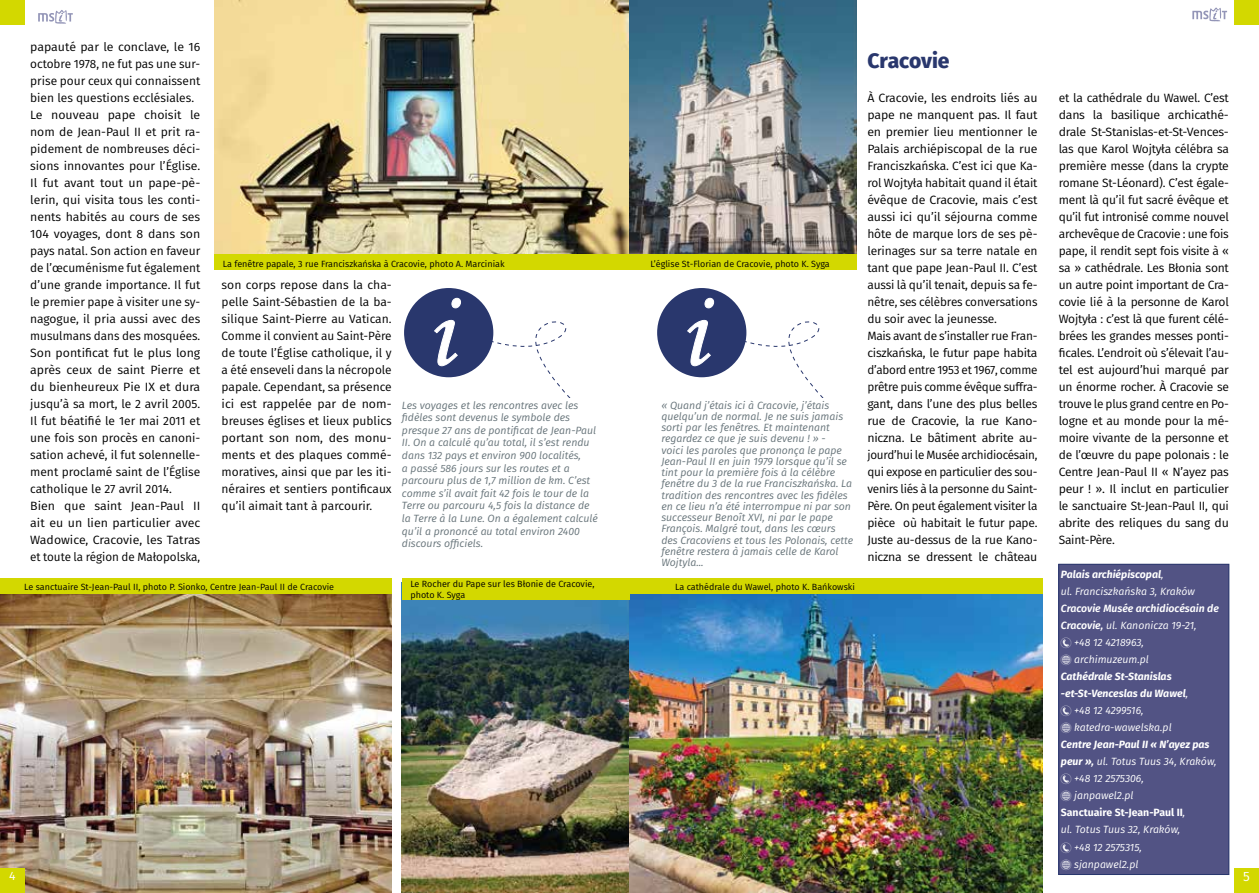
<style>
.page{position:relative;width:1259px;height:893px;background:#fff}
.page>*{position:absolute;margin:0;border:0;box-sizing:border-box;transform-origin:0 0}
.t1{font:800 21px "Fira Sans";letter-spacing:-.005em;color:#29376d}
.t2{font:13.5px "Fira Sans";color:#fff}
.t3{font:12.15px "Fira Sans";color:#fff}
.t4{font:12px/17px "Fira Sans";letter-spacing:-.01em;color:#000}
.t5{font:italic 10.5px/11.2px "Fira Sans";color:#67747a}
.t6{font:italic 10.5px/17px "Fira Sans";color:#fff}
.t7{font:9px/10.8px "Fira Sans";color:#000}
.s1{font-weight:700}
.s2{font-weight:600}
.s3{font-family:"znaczkimapy";font-style:normal}
.s4{font-weight:700;font-style:normal}
</style>
<div class="page">
<img style="left:214px;top:0;width:415px;height:255px">
<img style="left:402px;top:599px;width:227px;height:294px">
<img style="left:0;top:593px;width:391px;height:300px">
<img style="left:629px;top:593px;width:413px;height:300px">
<img style="left:629px;top:0;width:227px;height:255px">
<div style="left:1234px;top:0;width:25px;height:25px;background:#d3d800"></div>
<div style="left:1234px;top:868px;width:25px;height:25px;background:#d3d800"></div>
<div style="left:0;top:868px;width:25px;height:25px;background:#d3d800"></div>
<div style="left:0;top:0;width:25px;height:25px;background:#d3d800"></div>
<svg style="left:1192px;top:7px;width:35px;height:14px"></svg>
<svg style="left:38px;top:10px;width:35px;height:14px"></svg>
<svg style="left:469px;top:319px;width:102px;height:79px"></svg>
<svg style="left:722px;top:319px;width:102px;height:79px"></svg>
<div style="left:404px;top:288px;width:89px;height:89px;background:#29376d;border-radius:50%"></div>
<svg style="left:434px;top:297px;width:27px;height:70px"></svg>
<div style="left:657px;top:288px;width:89px;height:89px;background:#29376d;border-radius:50%"></div>
<svg style="left:687px;top:297px;width:27px;height:70px"></svg>
<div style="left:214px;top:255px;width:415px;height:15px;background:#d3d800"></div>
<div style="left:0;top:578px;width:392px;height:15px;background:#d3d800"></div>
<div style="left:402px;top:578px;width:227px;height:21px;background:#d3d800"></div>
<div style="left:629px;top:578px;width:413px;height:15px;background:#d3d800"></div>
<div style="left:629px;top:255px;width:227px;height:15px;background:#d3d800"></div>
<div style="left:1058px;top:564px;width:170px;height:310px;background:#525384"></div>
<div style="left:1058px;top:564px;width:171px;height:311px;border:1px solid #29376d"></div>
<p class="t4" style="left:30px;top:38px;width:172px">papauté par le conclave, le 16 octobre 1978, ne fut pas une sur&shy;prise pour ceux qui connaissent bien les questions ecclésiales.<br>Le nouveau pape choisit le nom de Jean-Paul II et prit ra&shy;pidement de nombreuses déci&shy;sions innovantes pour l’Église.<br>Il fut avant tout un pape-pè&shy;lerin, qui visita tous les conti&shy;nents habités au cours de ses<br>104 voyages, dont 8 dans son pays natal. Son action en faveur de l’œcuménisme fut également d’une grande importance. Il fut le premier pape à visiter une sy&shy;nagogue, il pria aussi avec des musulmans dans des mosquées.<br>Son pontificat fut le plus long après ceux de saint Pierre et du bienheureux Pie IX et dura jusqu’à sa mort, le 2 avril 2005.<br>Il fut béatifié le 1er mai 2011 et une fois son procès en canoni&shy;sation achevé, il fut solennelle&shy;ment proclamé saint de l’Église catholique le 27 avril 2014.<br>Bien que saint Jean-Paul II ait eu un lien particulier avec<br>Wadowice, Cracovie, les Tatras et toute la région de Małopolska,</p>
<h1 class="t1" style="left:867px;top:42px;width:84px">Cracovie</h1>
<p class="t4" style="left:867px;top:89px;width:172px">À Cracovie, les endroits liés au pape ne manquent pas. Il faut en premier lieu mentionner le<br>Palais archiépiscopal de la rue<br>Franciszkańska. C’est ici que Ka&shy;rol Wojtyła habitait quand il était évêque de Cracovie, mais c’est aussi ici qu’il séjourna comme hôte de marque lors de ses pè&shy;lerinages sur sa terre natale en tant que pape Jean-Paul II. C’est aussi là qu’il tenait, depuis sa fe&shy;nêtre, ses célèbres conversations du soir avec la jeunesse.<br>Mais avant de s’installer rue Fran&shy;ciszkańska, le futur pape habita d’abord entre 1953 et 1967, comme prêtre puis comme évêque suffra&shy;gant, dans l’une des plus belles rue de Cracovie, la rue Kano&shy;niczna. Le bâtiment abrite au&shy;jourd’hui le Musée archidiocésain, qui expose en particulier des sou&shy;venirs liés à la personne du Saint-<br>Père. On peut également visiter la pièce où habitait le futur pape.<br>Juste au-dessus de la rue Kano&shy;niczna se dressent le château</p>
<p class="t4" style="left:1058px;top:89px;width:172px;text-align:justify">et la cathédrale du Wawel. C’est dans la basilique archicathé&shy;drale St-Stanislas-et-St-Vences&shy;las que Karol Wojtyła célébra sa première messe (dans la crypte romane St-Léonard). C’est égale&shy;ment là qu’il fut sacré évêque et qu’il fut intronisé comme nouvel archevêque de Cracovie : une fois pape, il rendit sept fois visite à « sa » cathédrale. Les Błonia sont un autre point important de Cra&shy;covie lié à la personne de Karol Wojtyła : c’est là que furent célé&shy;brées les grandes messes ponti&shy;ficales. L’endroit où s’élevait l’au&shy;tel est aujourd’hui marqué par un énorme rocher. À Cracovie se trouve le plus grand centre en Po&shy;logne et au monde pour la mé&shy;moire vivante de la personne et de l’œuvre du pape polonais : le Centre Jean-Paul II « N’ayez pas peur ! ». Il inclut en particulier le sanctuaire St-Jean-Paul II, qui abrite des reliques du sang du Saint-Père.</p>
<p class="t6" style="left:1061px;top:566px;width:135px"><span class="s1">Palais archiépiscopal</span>,<br>ul. Franciszkańska 3, Kraków</p>
<p class="t6" style="left:1061px;top:600px;width:160px"><span class="s2">Cracovie Musée archidiocésain de<br>Cracovie,</span> ul. Kanonicza 19-21,<br><span class="s3">B</span> +48 12 4218963,<br><span class="s3">C</span> archimuzeum.pl<br><span class="s1">Cathédrale St-Stanislas -et-St-Venceslas du Wawel</span>,<br><span class="s3">B</span> +48 12 4299516,<br><span class="s3">C</span> katedra-wawelska.pl<br><span class="s1">Centre Jean-Paul II « N’ayez pas peur »,</span> ul. Totus Tuus 34, Kraków,<br><span class="s3">B</span> +48 12 2575306,<br><span class="s3">C</span> janpawel2.pl<br><span class="s4">Sanctuaire St-Jean-Paul II</span>,<br>ul. Totus Tuus 32, Kraków,<br><span class="s3">B</span> +48 12 2575315,<br><span class="s3">C</span> sjanpawel2.pl</p>
<p class="t7" style="left:223px;top:258px;width:283px">La fenêtre papale, 3 rue Franciszkańska à Cracovie, photo A. Marciniak</p>
<p class="t7" style="left:650px;top:258px;width:181px">L’église St-Florian de Cracovie, photo K. Syga</p>
<p class="t4" style="left:222px;top:276px;width:172px;text-align:justify">son corps repose dans la cha&shy;pelle Saint-Sébastien de la ba&shy;silique Saint-Pierre au Vatican.<br>Comme il convient au Saint-Père de toute l’Église catholique, il y a été enseveli dans la nécropole papale. Cependant, sa présence ici est rappelée par de nom&shy;breuses églises et lieux publics portant son nom, des monu&shy;ments et des plaques commé&shy;moratives, ainsi que par les iti&shy;néraires et sentiers pontificaux qu’il aimait tant à parcourir.</p>
<p class="t5" style="left:661px;top:399px;width:193px">« Quand j’étais ici à Cracovie, j’étais quelqu’un de normal. Je ne suis jamais sorti par les fenêtres. Et maintenant regardez ce que je suis devenu ! » -<br>voici les paroles que prononça le pape Jean-Paul II en juin 1979 lorsque qu’il se tint pour la première fois à la célèbre fenêtre du 3 de la rue Franciszkańska. La tradition des rencontres avec les fidèles en ce lieu n’a été interrompue ni par son successeur Benoît XVI, ni par le pape François. Malgré tout, dans les cœurs des Cracoviens et tous les Polonais, cette fenêtre restera à jamais celle de Karol Wojtyla...</p>
<p class="t5" style="left:402px;top:398px;width:197px;line-height:12.6px">Les voyages et les rencontres avec les fidèles sont devenus le symbole des presque 27 ans de pontificat de Jean-Paul II. On a calculé qu’au total, il s’est rendu dans 132 pays et environ 900 localités,<br>a passé 586 jours sur les routes et a parcouru plus de 1,7 million de km. C’est comme s’il avait fait 42 fois le tour de la Terre ou parcouru 4,5 fois la distance de la Terre à la Lune. On a également calculé qu’il a prononcé au total environ 2400 discours officiels.</p>
<p class="t7" style="left:24px;top:581px;width:311px">Le sanctuaire St-Jean-Paul II, photo P. Sionko, Centre Jean-Paul II de Cracovie</p>
<p class="t7" style="left:410px;top:579px;width:185px">Le Rocher du Pape sur les Błonie de Cracovie, photo K. Syga</p>
<p class="t7" style="left:675px;top:581px;width:181px">La cathédrale du Wawel, photo K. Bańkowski</p>
<p class="t3" style="left:9px;top:866px;width:8px">4</p>
<p class="t2" style="left:1243px;top:866px;width:8px">5</p>
</div>
